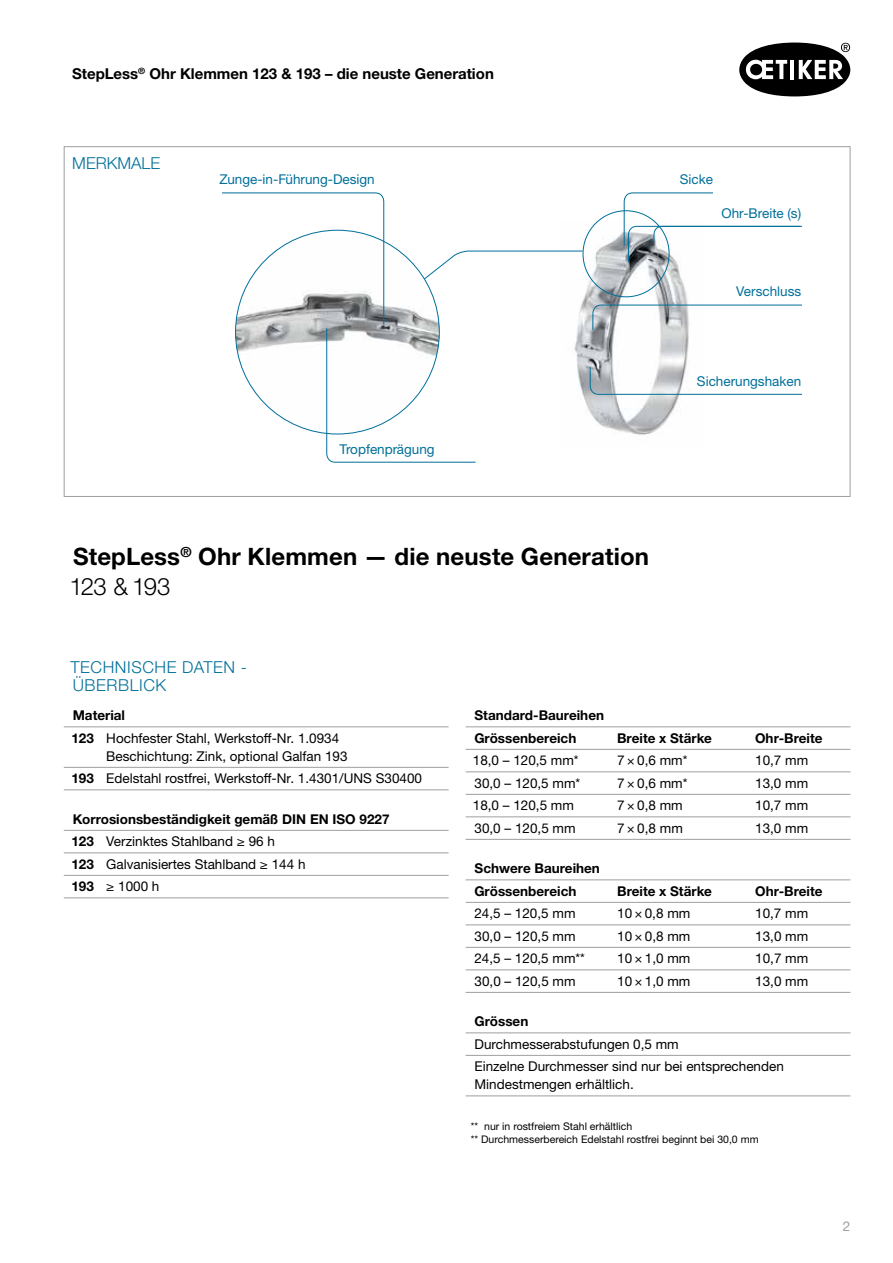
<style>
.page{position:relative;width:893px;height:1263px;background:#fff}
.page>*{position:absolute;margin:0;border:0;box-sizing:border-box;transform-origin:0 0}
.t1{font:700 24px/30px "Helvetica Neue LTW1 G";letter-spacing:.005em;color:#000}
.t2{font:300 16.5px/18px "Helvetica Neue LTW1 G";letter-spacing:.035em;color:#006f9a}
.t3{font:300 16.5px "Helvetica Neue LTW1 G";color:#006f9a}
.t4{font:700 15px "Helvetica Neue LTW1 G";color:#000}
.t5{font:13.5px/22.5px "Helvetica Neue LTW1 G";color:#000}
.t6{font:700 13.5px/22.5px "Helvetica Neue LTW1 G";color:#000}
.t7{font:13.5px "Helvetica Neue LTW1 G";color:#006f9a}
.t8{font:13.5px "Helvetica Neue LTW1 G";color:#9d9fa2}
.t9{font:10.5px/13.5px "Helvetica Neue LTW1 G";color:#000}
.s1{font-weight:300}
.s2{font-weight:700}
</style>
<div class="page">
<svg style="left:739px;top:43px;width:111px;height:53px"></svg>
<img style="left:583px;top:220px;width:106px;height:215px">
<svg style="left:222px;top:192px;width:361px;height:271px"></svg>
<svg style="left:589px;top:366px;width:213px;height:29px"></svg>
<svg style="left:592px;top:304px;width:210px;height:27px"></svg>
<svg style="left:623px;top:192px;width:179px;height:71px"></svg>
<hr style="left:64px;top:726px;width:385px;height:1px;background:#9d9fa2">
<hr style="left:64px;top:767px;width:385px;height:1px;background:#9d9fa2">
<hr style="left:64px;top:789px;width:385px;height:1px;background:#9d9fa2">
<hr style="left:64px;top:830px;width:385px;height:1px;background:#9d9fa2">
<hr style="left:64px;top:852px;width:385px;height:1px;background:#9d9fa2">
<hr style="left:64px;top:875px;width:385px;height:1px;background:#9d9fa2">
<hr style="left:64px;top:897px;width:385px;height:1px;background:#9d9fa2">
<hr style="left:466px;top:726px;width:384px;height:1px;background:#9d9fa2">
<hr style="left:466px;top:749px;width:384px;height:1px;background:#9d9fa2">
<hr style="left:466px;top:771px;width:384px;height:1px;background:#9d9fa2">
<hr style="left:466px;top:794px;width:384px;height:1px;background:#9d9fa2">
<hr style="left:466px;top:816px;width:384px;height:1px;background:#9d9fa2">
<hr style="left:466px;top:839px;width:384px;height:1px;background:#9d9fa2">
<hr style="left:466px;top:879px;width:384px;height:1px;background:#9d9fa2">
<hr style="left:466px;top:902px;width:384px;height:1px;background:#9d9fa2">
<hr style="left:466px;top:924px;width:384px;height:1px;background:#9d9fa2">
<hr style="left:466px;top:947px;width:384px;height:1px;background:#9d9fa2">
<hr style="left:466px;top:969px;width:384px;height:1px;background:#9d9fa2">
<hr style="left:466px;top:992px;width:384px;height:1px;background:#9d9fa2">
<hr style="left:466px;top:1032px;width:384px;height:1px;background:#9d9fa2">
<hr style="left:466px;top:1055px;width:384px;height:1px;background:#9d9fa2">
<hr style="left:466px;top:1095px;width:384px;height:1px;background:#9d9fa2">
<p class="t4" style="left:72px;top:64px;width:423px">StepLess<sup>®</sup> Ohr Klemmen 123 &amp; 193 – die neuste Generation</p>
<p class="t3" style="left:72px;top:153px;width:90px">MERKMALE</p>
<p class="t7" style="left:219px;top:171px;width:157px">Zunge-in-Führung-Design</p>
<p class="t7" style="left:680px;top:171px;width:35px">Sicke</p>
<p class="t7" style="left:721px;top:205px;width:81px">Ohr-Breite (s)</p>
<p class="t7" style="left:736px;top:283px;width:66px">Verschluss</p>
<p class="t7" style="left:340px;top:440px;width:97px">Tropfenprägung</p>
<p class="t7" style="left:697px;top:372px;width:106px">Sicherungshaken</p>
<h1 class="t1" style="left:69px;top:541px;width:581px">StepLess<sup>®</sup> Ohr Klemmen — die neuste Generation<br><span class="s1">123 &amp; 193</span></h1>
<p class="t2" style="left:70px;top:658px;width:178px">TECHNISCHE DATEN -<br>ÜBERBLICK</p>
<p class="t5" style="left:71px;top:704px;width:269px"><span class="s2">Material<br>123</span> Hochfester Stahl, Werkstoff-Nr. 1.0934</p>
<p class="t5" style="left:71px;top:744px;width:352px;text-indent:35px">Beschichtung: Zink, optional Galfan 193<br><span class="s2">193</span> Edelstahl rostfrei, Werkstoff-Nr. 1.4301/UNS S30400</p>
<p class="t5" style="left:71px;top:807px;width:320px"><span class="s2">Korrosionsbeständigkeit gemäß DIN EN ISO 9227<br>123</span> Verzinktes Stahlband ≥ 96 h<br><span class="s2">123</span> Galvanisiertes Stahlband ≥ 144 h<br><span class="s2">193</span> ≥ 1000 h</p>
<p class="t6" style="left:474px;top:704px;width:131px">Standard-Baureihen<br>Grössenbereich</p>
<p class="t6" style="left:617px;top:726px;width:96px">Breite x Stärke</p>
<p class="t6" style="left:755px;top:726px;width:69px">Ohr-Breite</p>
<p class="t5" style="left:473px;top:749px;width:107px">18,0 – 120,5 mm*</p>
<p class="t5" style="left:617px;top:749px;width:72px">7 × 0,6 mm*</p>
<p class="t5" style="left:755px;top:749px;width:55px">10,7 mm</p>
<p class="t5" style="left:474px;top:771px;width:107px">30,0 – 120,5 mm*</p>
<p class="t5" style="left:617px;top:771px;width:72px">7 × 0,6 mm*</p>
<p class="t5" style="left:755px;top:771px;width:55px">13,0 mm</p>
<p class="t5" style="left:473px;top:794px;width:103px">18,0 – 120,5 mm</p>
<p class="t5" style="left:617px;top:794px;width:67px">7 × 0,8 mm</p>
<p class="t5" style="left:755px;top:794px;width:55px">10,7 mm</p>
<p class="t5" style="left:475px;top:816px;width:103px">30,0 – 120,5 mm</p>
<p class="t5" style="left:617px;top:816px;width:67px">7 × 0,8 mm</p>
<p class="t5" style="left:755px;top:816px;width:55px">13,0 mm</p>
<p class="t6" style="left:474px;top:857px;width:127px">Schwere Baureihen<br>Grössenbereich</p>
<p class="t6" style="left:617px;top:879px;width:96px">Breite x Stärke</p>
<p class="t6" style="left:755px;top:879px;width:69px">Ohr-Breite</p>
<p class="t5" style="left:474px;top:902px;width:103px">24,5 – 120,5 mm</p>
<p class="t5" style="left:617px;top:902px;width:75px">10 × 0,8 mm</p>
<p class="t5" style="left:755px;top:902px;width:55px">10,7 mm</p>
<p class="t5" style="left:475px;top:924px;width:103px">30,0 – 120,5 mm</p>
<p class="t5" style="left:617px;top:924px;width:75px">10 × 0,8 mm</p>
<p class="t5" style="left:755px;top:924px;width:55px">13,0 mm</p>
<p class="t5" style="left:474px;top:947px;width:112px">24,5 – 120,5 mm**</p>
<p class="t5" style="left:617px;top:947px;width:75px">10 × 1,0 mm</p>
<p class="t5" style="left:755px;top:947px;width:55px">10,7 mm</p>
<p class="t5" style="left:475px;top:969px;width:103px">30,0 – 120,5 mm</p>
<p class="t5" style="left:617px;top:969px;width:75px">10 × 1,0 mm</p>
<p class="t5" style="left:755px;top:969px;width:55px">13,0 mm</p>
<p class="t6" style="left:474px;top:1010px;width:55px">Grössen</p>
<p class="t5" style="left:475px;top:1032px;width:311px">Durchmesserabstufungen 0,5 mm<br>Einzelne Durchmesser sind nur bei entsprechenden</p>
<p class="t5" style="left:474px;top:1073px;width:161px">Mindestmengen erhältlich.</p>
<p class="t9" style="left:471px;top:1119px;width:289px">** nur in rostfreiem Stahl erhältlich<br>** Durchmesserbereich Edelstahl rostfrei beginnt bei 30,0 mm</p>
<p class="t8" style="left:843px;top:1217px;width:9px">2</p>
</div>
